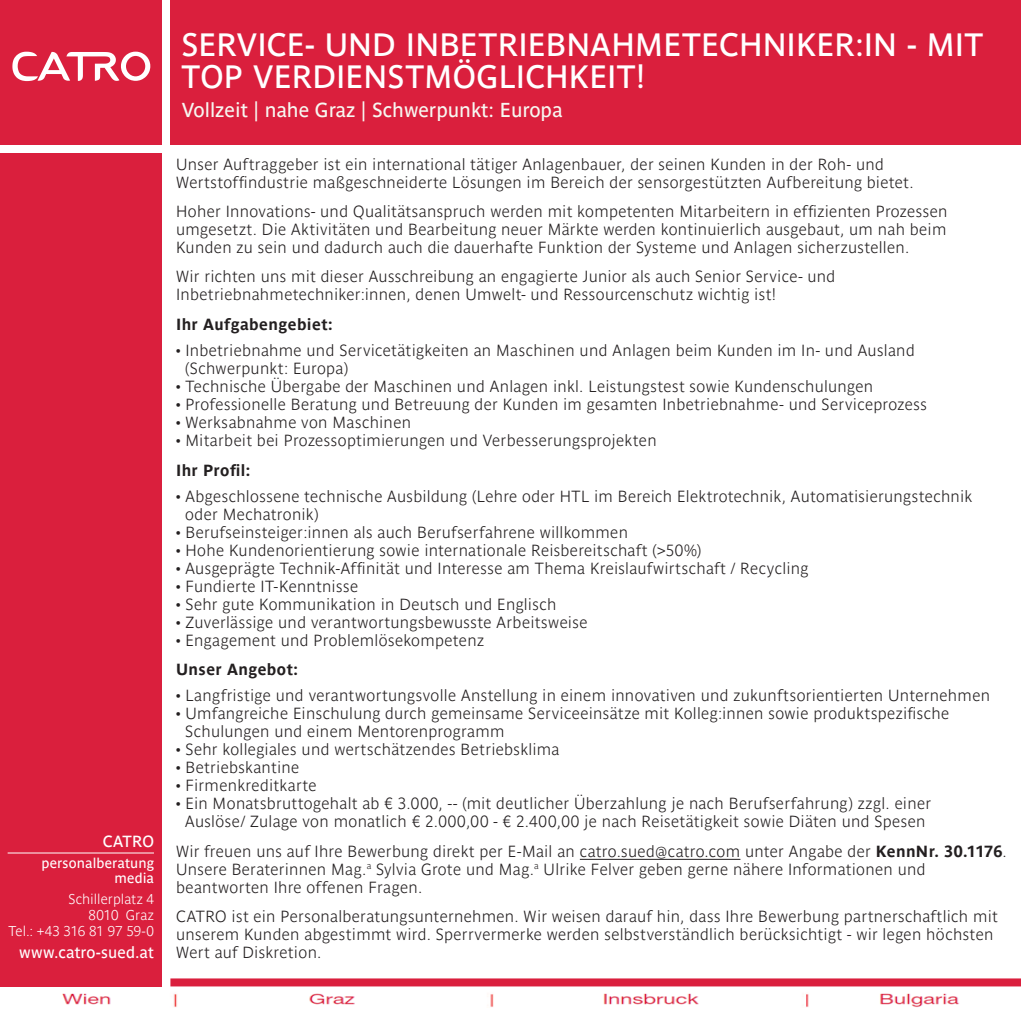
<style>
.page{position:relative;width:1021px;height:1021px;background:#fff}
.page>*{position:absolute;margin:0;border:0;box-sizing:border-box;transform-origin:0 0}
.t1{font:32px "Parisine Std";letter-spacing:.005em;color:#fff}
.t2{font:20px "Parisine Std";color:#f7f7f1}
.t3{font:700 16px/18px "Parisine Std Clair";letter-spacing:.02em;color:#231f20}
.t4{font:700 16px "Parisine Std";letter-spacing:.025em;color:#231f20}
.t5{font:16px "Parisine Std";letter-spacing:.01em;color:#fff}
.t6{font:700 14px "Parisine Std Clair";letter-spacing:.005em;color:#fff}
.t7{font:14px/15px "Parisine Std";letter-spacing:.01em;color:#fff;text-align:right}
.s1{font-family:"Parisine Std"}
</style>
<div class="page">
<div style="left:170px;top:0;width:850px;height:144px;background:#da1f3d"></div>
<hr style="left:580px;top:858px;width:160px;height:1px;background:#231f20">
<div style="left:0;top:0;width:162px;height:144px;background:#da1f3d"></div>
<div style="left:0;top:153px;width:162px;height:833px;background:#da1f3d"></div>
<svg style="left:12px;top:52px;width:138px;height:29px"></svg>
<div style="left:170px;top:978px;width:850px;height:8px;background:#da1f3d"></div>
<hr style="left:8px;top:852px;width:146px;height:1px;background:#fff">
<img style="left:62px;top:993px;width:897px;height:14px">
<p class="t5" style="left:103px;top:832px;width:53px">CATRO</p>
<p class="t7" style="left:41px;top:855px;width:114px">personalberatung media</p>
<p class="t6" style="left:68px;top:891px;width:87px">Schillerplatz 4</p>
<p class="t6" style="left:89px;top:907px;width:67px">8010 Graz</p>
<p class="t6" style="left:8px;top:923px;width:147px">Tel.: +43 316 81 97 59-0</p>
<p class="t5" style="left:19px;top:943px;width:136px">www.catro-sued.at</p>
<p class="t1" style="left:181px;top:26px;width:803px">SERVICE- UND INBETRIEBNAHMETECHNIKER:IN - MIT</p>
<p class="t1" style="left:181px;top:58px;width:465px">TOP VERDIENSTMÖGLICHKEIT!</p>
<p class="t2" style="left:182px;top:99px;width:382px">Vollzeit | nahe Graz | Schwerpunkt: Europa</p>
<p class="t3" style="left:176px;top:155px;width:739px">Unser Auftraggeber ist ein international tätiger Anlagenbauer, der seinen Kunden in der Roh- und<br>Wertstoffindustrie maßgeschneiderte Lösungen im Bereich der sensorgestützten Aufbereitung bietet.</p>
<p class="t3" style="left:176px;top:202px;width:773px;text-align:justify">Hoher Innovations- und Qualitätsanspruch werden mit kompetenten Mitarbeitern in effizienten Prozessen umgesetzt. Die Aktivitäten und Bearbeitung neuer Märkte werden kontinuierlich ausgebaut, um nah beim Kunden zu sein und dadurch auch die dauerhafte Funktion der Systeme und Anlagen sicherzustellen.</p>
<p class="t3" style="left:176px;top:268px;width:661px">Wir richten uns mit dieser Ausschreibung an engagierte Junior als auch Senior Service- und<br>Inbetriebnahmetechniker:innen, denen Umwelt- und Ressourcenschutz wichtig ist!</p>
<p class="t4" style="left:176px;top:315px;width:158px">Ihr Aufgabengebiet:</p>
<p class="t3" style="left:185px;top:341px;width:731px;text-indent:-9px">• Inbetriebnahme und Servicetätigkeiten an Maschinen und Anlagen beim Kunden im In- und Ausland (Schwerpunkt: Europa)</p>
<p class="t3" style="left:176px;top:377px;width:698px">• Technische Übergabe der Maschinen und Anlagen inkl. Leistungstest sowie Kundenschulungen</p>
<p class="t3" style="left:176px;top:395px;width:752px">• Professionelle Beratung und Betreuung der Kunden im gesamten Inbetriebnahme- und Serviceprozess</p>
<p class="t3" style="left:176px;top:413px;width:236px">• Werksabnahme von Maschinen</p>
<p class="t3" style="left:176px;top:425px;width:482px;line-height:30px">• Mitarbeit bei Prozessoptimierungen und Verbesserungsprojekten<br><span class="s1">Ihr Profil:</span></p>
<p class="t3" style="left:185px;top:487px;width:788px;text-indent:-9px">• Abgeschlossene technische Ausbildung (Lehre oder HTL im Bereich Elektrotechnik, Automatisierungstechnik oder Mechatronik)</p>
<p class="t3" style="left:176px;top:523px;width:453px">• Berufseinsteiger:innen als auch Berufserfahrene willkommen</p>
<p class="t3" style="left:176px;top:541px;width:527px">• Hohe Kundenorientierung sowie internationale Reisbereitschaft (&gt;50%)</p>
<p class="t3" style="left:176px;top:559px;width:633px">• Ausgeprägte Technik-Affinität und Interesse am Thema Kreislaufwirtschaft / Recycling</p>
<p class="t3" style="left:176px;top:577px;width:183px">• Fundierte IT-Kenntnisse</p>
<p class="t3" style="left:176px;top:595px;width:382px">• Sehr gute Kommunikation in Deutsch und Englisch</p>
<p class="t3" style="left:176px;top:613px;width:413px">• Zuverlässige und verantwortungsbewusste Arbeitsweise</p>
<p class="t3" style="left:176px;top:631px;width:309px">• Engagement und Problemlösekompetenz</p>
<p class="t4" style="left:176px;top:660px;width:123px">Unser Angebot:</p>
<p class="t3" style="left:176px;top:686px;width:815px">• Langfristige und verantwortungsvolle Anstellung in einem innovativen und zukunftsorientierten Unternehmen</p>
<p class="t3" style="left:185px;top:704px;width:765px;text-indent:-9px">• Umfangreiche Einschulung durch gemeinsame Serviceeinsätze mit Kolleg:innen sowie produktspezifische<br>Schulungen und einem Mentorenprogramm</p>
<p class="t3" style="left:176px;top:740px;width:385px">• Sehr kollegiales und wertschätzendes Betriebsklima</p>
<p class="t3" style="left:176px;top:758px;width:125px">• Betriebskantine</p>
<p class="t3" style="left:176px;top:776px;width:142px">• Firmenkreditkarte</p>
<p class="t3" style="left:176px;top:794px;width:756px;text-align:center">• Ein Monatsbruttogehalt ab € 3.000, -- (mit deutlicher Überzahlung je nach Berufserfahrung) zzgl. einer<br>Auslöse/ Zulage von monatlich € 2.000,00 - € 2.400,00 je nach Reisetätigkeit sowie Diäten und Spesen</p>
<p class="t3" style="left:176px;top:842px;width:832px">Wir freuen uns auf Ihre Bewerbung direkt per E-Mail an catro.sued@catro.com unter Angabe der <span class="s1">KennNr. 30.1176</span>.<br>Unsere Beraterinnen Mag.<sup>a</sup> Sylvia Grote und Mag.<sup>a</sup> Ulrike Felver geben gerne nähere Informationen und beantworten Ihre offenen Fragen.</p>
<p class="t3" style="left:176px;top:907px;width:823px">CATRO ist ein Personalberatungsunternehmen. Wir weisen darauf hin, dass Ihre Bewerbung partnerschaftlich mit unserem Kunden abgestimmt wird. Sperrvermerke werden selbstverständlich berücksichtigt - wir legen höchsten<br>Wert auf Diskretion.</p>
</div>
